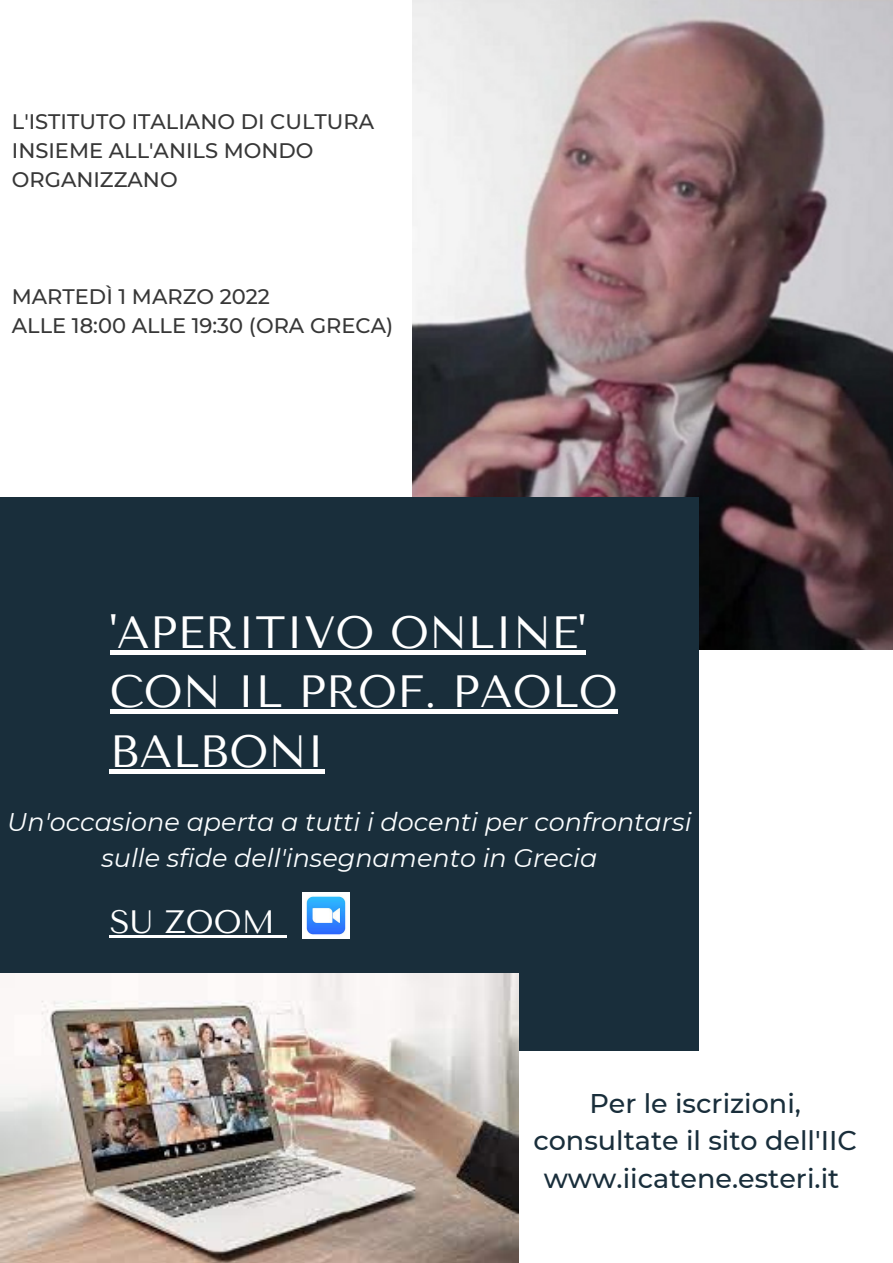
<style>
.page{position:relative;width:893px;height:1263px;background:#fff}
.page>*{position:absolute;margin:0;border:0;box-sizing:border-box;transform-origin:0 0}
.t1{font:45px/59.6px "Tenor Sans";color:#fff}
.t2{font:32.25px "Tenor Sans";color:#fff}
.t3{font:500 27px "Montserrat";color:#192e3b}
.t4{font:italic 25.5px/35.5px "Montserrat";color:#fcfeff;text-align:center}
.t5{font:500 21px/29.2px "Montserrat";color:#373737}
</style>
<div class="page">
<img style="left:413px;top:0;width:480px;height:649px">
<div style="left:0;top:497px;width:698px;height:553px;background:#192e3b"></div>
<hr style="left:110px;top:650px;width:475px;height:4px;background:#fff">
<hr style="left:110px;top:710px;width:508px;height:4px;background:#fff">
<div style="left:110px;top:769px;width:215px;height:5px;background:#fff"></div>
<hr style="left:110px;top:935px;width:165px;height:2px;background:#fff">
<svg style="left:275px;top:935px;width:11px;height:2px"></svg>
<img style="left:0;top:973px;width:518px;height:290px">
<img style="left:303px;top:892px;width:46px;height:47px">
<p class="t5" style="left:12px;top:106px;width:364px">L'ISTITUTO ITALIANO DI CULTURA</p>
<p class="t5" style="left:12px;top:136px;width:303px">INSIEME ALL'ANILS MONDO<br>ORGANIZZANO</p>
<p class="t5" style="left:12px;top:282px;width:260px">MARTEDÌ 1 MARZO 2022</p>
<p class="t5" style="left:12px;top:311px;width:383px">ALLE 18:00 ALLE 19:30 (ORA GRECA)</p>
<p class="t1" style="left:110px;top:603px;width:509px">'APERITIVO ONLINE'<br>CON IL PROF. PAOLO<br>BALBONI</p>
<p class="t4" style="left:7px;top:804px;width:685px">Un'occasione aperta a tutti i docenti per confrontarsi sulle sfide dell'insegnamento in Grecia</p>
<p class="t2" style="left:110px;top:903px;width:167px">SU ZOOM</p>
<p class="t3" style="left:589px;top:1086px;width:213px">Per le iscrizioni,</p>
<p class="t3" style="left:533px;top:1124px;width:325px">consultate il sito dell'IIC</p>
<p class="t3" style="left:544px;top:1162px;width:297px">www.iicatene.esteri.it</p>
</div>
